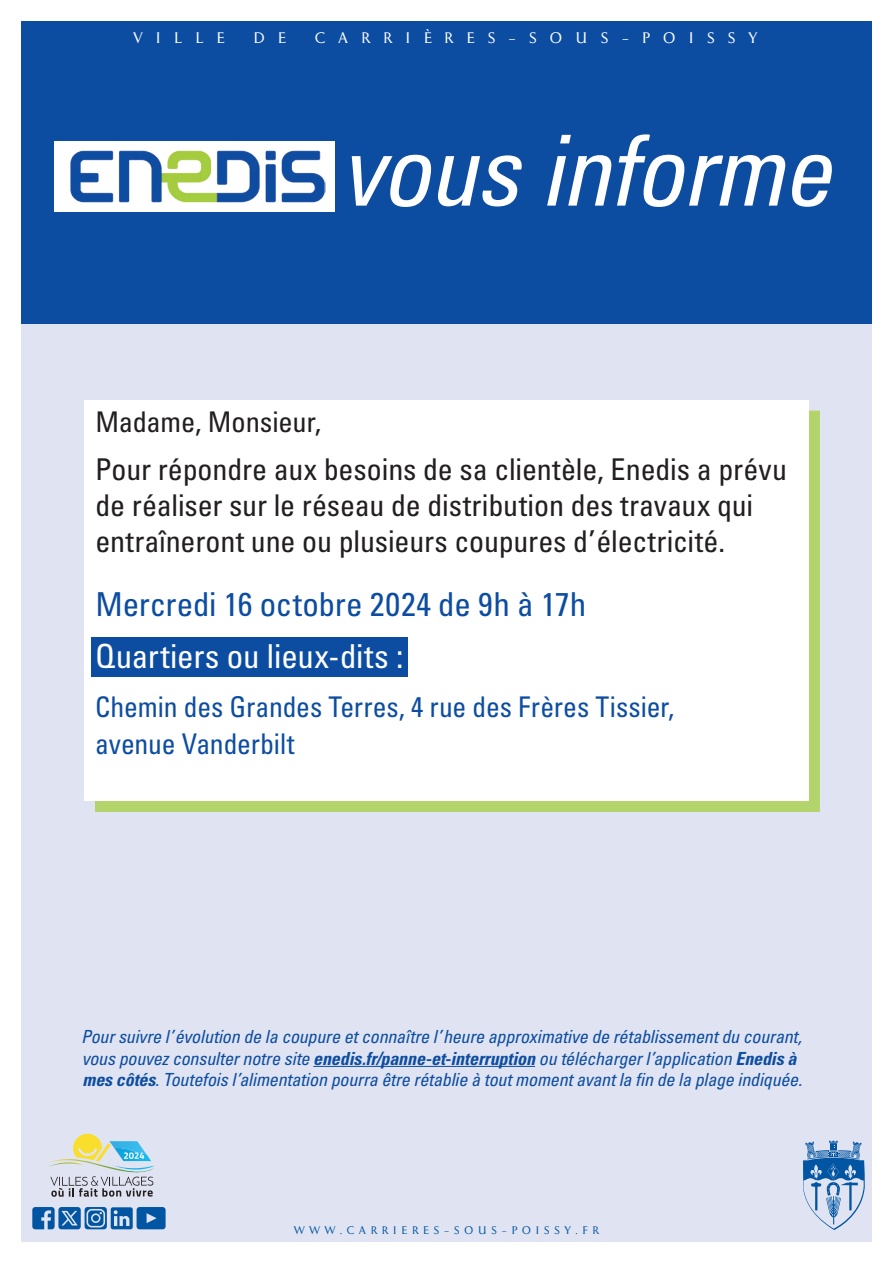
<style>
.page{position:relative;width:893px;height:1263px;background:#fff}
.page>*{position:absolute;margin:0;border:0;box-sizing:border-box;transform-origin:0 0}
.t1{font:italic condensed 97.95px "Univers LT Pro";letter-spacing:-.015em;color:#fff}
.t2{font:condensed 33px "Univers LT Pro";letter-spacing:-.005em;color:#0d4da1}
.t3{font:condensed 33px "Univers LT Pro";letter-spacing:-.005em;color:#fff}
.t4{font:condensed 30px/36px "Univers LT Pro";letter-spacing:-.005em;color:#231f20}
.t5{font:condensed 28.5px/37.2px "Univers LT Pro";letter-spacing:-.005em;color:#0d4da1}
.t6{font:condensed 28.5px "Univers LT Pro";letter-spacing:-.005em;color:#231f20}
.t7{font:italic condensed 18px/21.8px "Univers LT Pro";letter-spacing:-.01em;color:#0d4da1}
.t8{font:300 14.25px "Pompei New";letter-spacing:.89em;color:#fff}
.t9{font:300 10.35px "Pompei New";letter-spacing:.42em;color:#0155a2}
.s1{font-weight:700}
</style>
<div class="page">
<div style="left:21px;top:221px;width:851px;height:1021px;background:#e0e4f2"></div>
<div style="left:21px;top:21px;width:851px;height:303px;background:#0d4da1"></div>
<svg style="left:803px;top:1141px;width:62px;height:89px"></svg>
<svg style="left:32px;top:1207px;width:134px;height:22px"></svg>
<div style="left:54px;top:141px;width:281px;height:71px;background:#fff"></div>
<img style="left:70px;top:150px;width:255px;height:53px">
<hr style="left:313px;top:1066px;width:222px;height:1px;background:#0d4da1">
<div style="left:95px;top:411px;width:724px;height:401px;background:#b3d36b"></div>
<div style="left:84px;top:400px;width:725px;height:401px;background:#fff"></div>
<div style="left:91px;top:638px;width:317px;height:39px;background:#0d4da1"></div>
<svg style="left:48px;top:1134px;width:107px;height:63px"></svg>
<p class="t8" style="left:134px;top:28px;width:92px">VILLE</p>
<p class="t8" style="left:253px;top:28px;width:34px">D E</p>
<p class="t8" style="left:315px;top:28px;width:444px">CARRIÈRES-SOUS-POISSY</p>
<h1 class="t1" style="left:340px;top:109px;width:493px">vous informe</h1>
<h3 class="t6" style="left:95px;top:404px;width:227px">Madame, Monsieur,</h3>
<h3 class="t4" style="left:95px;top:451px;width:693px">Pour répondre aux besoins de sa clientèle, Enedis a prévu de réaliser sur le réseau de distribution des travaux qui entraîneront une ou plusieurs coupures d’électricité.</h3>
<h2 class="t2" style="left:95px;top:583px;width:492px">Mercredi 16 octobre 2024 de 9h à 17h</h2>
<h2 class="t3" style="left:95px;top:635px;width:310px">Quartiers ou lieux-dits :</h2>
<h3 class="t5" style="left:95px;top:687px;width:581px">Chemin des Grandes Terres, 4 rue des Frères Tissier, avenue Vanderbilt</h3>
<p class="t7" style="left:81px;top:1025px;width:722px">Pour suivre l’évolution de la coupure et connaître l’heure approximative de rétablissement du courant, vous pouvez consulter notre site <span class="s1">enedis.fr/panne-et-interruption</span> ou télécharger l’application <span class="s1">Enedis à mes côtés</span>. Toutefois l’alimentation pourra être rétablie à tout moment avant la fin de la plage indiquée.</p>
<p class="t9" style="left:294px;top:1223px;width:307px">WWW.CARRIERES-SOUS-POISSY.FR</p>
</div>
